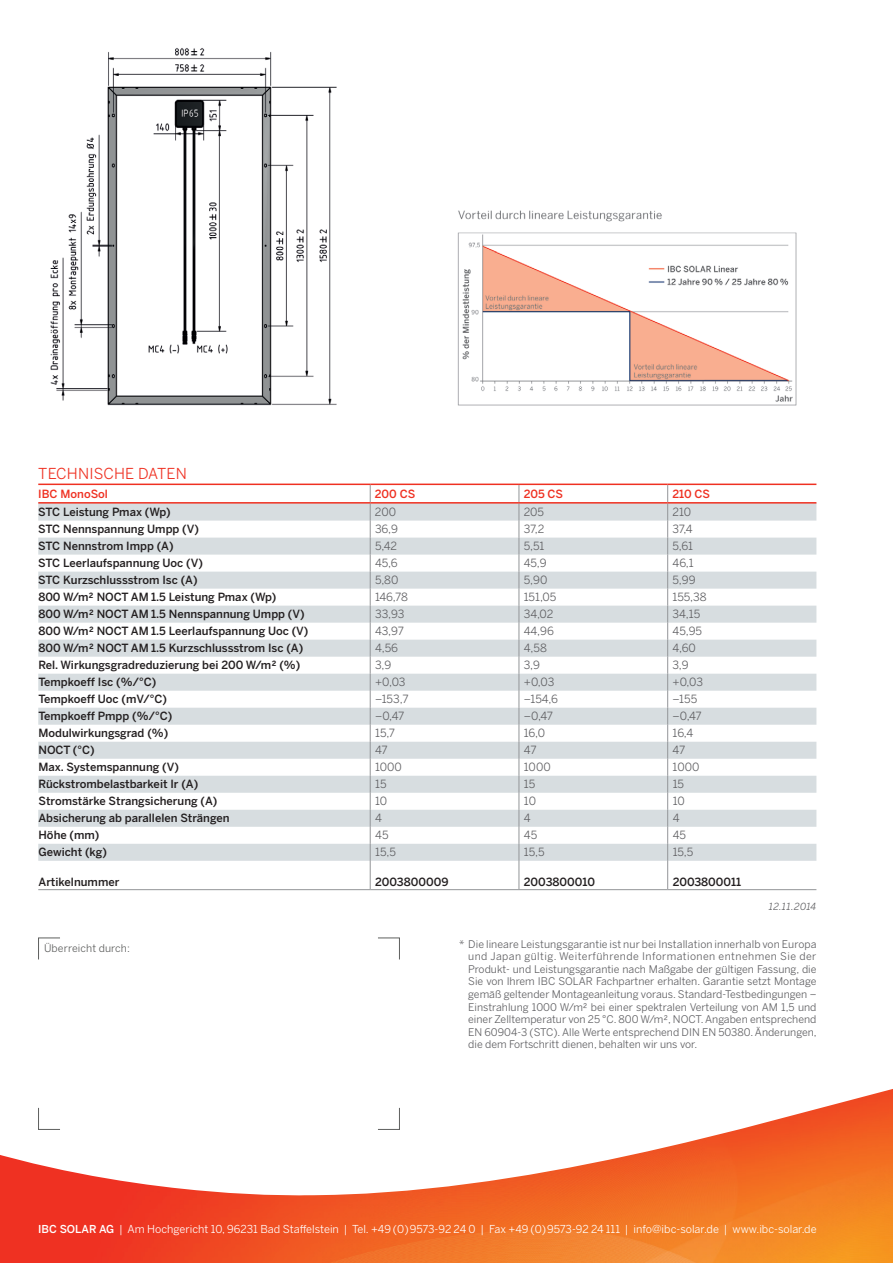
<style>
.page{position:relative;width:893px;height:1263px;background:#fff}
.page>*{position:absolute;margin:0;border:0;box-sizing:border-box;transform-origin:0 0}
.t1{font:15px "Benton Sans";letter-spacing:.01em;color:#ef3122}
.t2{font:500 11.25px "Benton Sans";color:#231f20}
.t3{font:11.25px "Benton Sans";color:#5f5f62}
.t4{font:500 11.25px "Benton Sans";color:#ef3122}
.t5{font:10.8px "Benton Sans";color:#fff}
.t6{font:10.5px/12.6px "Benton Sans";color:#5f5f62;text-align:justify}
.t7{font:10.5px "Benton Sans";letter-spacing:.01em;color:#5e5f5e}
.t8{font:italic 9.75px "Benton Sans";letter-spacing:.03em;color:#5f5f62}
.s1{font-weight:500}
</style>
<div class="page">
<img style="left:0;top:1199px;width:893px;height:64px">
<svg style="left:0;top:1089px;width:893px;height:110px"></svg>
<svg style="left:38px;top:937px;width:362px;height:193px"></svg>
<img style="left:50px;top:48px;width:747px;height:358px">
<svg style="left:38px;top:504px;width:778px;height:357px"></svg>
<svg style="left:370px;top:485px;width:1px;height:404px"></svg>
<svg style="left:519px;top:485px;width:1px;height:404px"></svg>
<svg style="left:667px;top:485px;width:1px;height:404px"></svg>
<hr style="left:38px;top:484px;width:332px;height:1px;background:#ef3122">
<hr style="left:370px;top:484px;width:149px;height:1px;background:#ef3122">
<hr style="left:519px;top:484px;width:149px;height:1px;background:#ef3122">
<hr style="left:668px;top:484px;width:148px;height:1px;background:#ef3122">
<hr style="left:38px;top:502px;width:332px;height:2px;background:#ef3122">
<hr style="left:370px;top:502px;width:149px;height:2px;background:#ef3122">
<hr style="left:519px;top:502px;width:149px;height:2px;background:#ef3122">
<hr style="left:668px;top:502px;width:148px;height:2px;background:#ef3122">
<hr style="left:38px;top:889px;width:332px;height:1px;background:#939598">
<hr style="left:370px;top:889px;width:149px;height:1px;background:#939598">
<hr style="left:519px;top:889px;width:149px;height:1px;background:#939598">
<hr style="left:668px;top:889px;width:148px;height:1px;background:#939598">
<h1 class="t1" style="left:38px;top:464px;width:150px">TECHNISCHE DATEN</h1>
<p class="t4" style="left:38px;top:487px;width:71px">IBC MonoSol</p>
<p class="t4" style="left:375px;top:487px;width:42px">200 CS</p>
<p class="t4" style="left:524px;top:487px;width:41px">205 CS</p>
<p class="t4" style="left:672px;top:487px;width:39px">210 CS</p>
<p class="t2" style="left:38px;top:505px;width:134px">STC Leistung Pmax (Wp)</p>
<p class="t3" style="left:375px;top:505px;width:23px">200</p>
<p class="t3" style="left:524px;top:505px;width:22px">205</p>
<p class="t3" style="left:672px;top:505px;width:20px">210</p>
<p class="t2" style="left:38px;top:522px;width:162px">STC Nennspannung Umpp (V)</p>
<p class="t3" style="left:375px;top:522px;width:25px">36,9</p>
<p class="t3" style="left:524px;top:522px;width:22px">37,2</p>
<p class="t3" style="left:672px;top:522px;width:22px">37,4</p>
<p class="t2" style="left:38px;top:539px;width:137px">STC Nennstrom Impp (A)</p>
<p class="t3" style="left:375px;top:539px;width:24px">5,42</p>
<p class="t3" style="left:524px;top:539px;width:22px">5,51</p>
<p class="t3" style="left:672px;top:539px;width:22px">5,61</p>
<p class="t2" style="left:38px;top:556px;width:166px">STC Leerlaufspannung Uoc (V)</p>
<p class="t3" style="left:375px;top:556px;width:24px">45,6</p>
<p class="t3" style="left:524px;top:556px;width:25px">45,9</p>
<p class="t3" style="left:672px;top:556px;width:23px">46,1</p>
<p class="t2" style="left:38px;top:573px;width:161px">STC Kurzschlussstrom Isc (A)</p>
<p class="t3" style="left:375px;top:573px;width:25px">5,80</p>
<p class="t3" style="left:524px;top:573px;width:25px">5,90</p>
<p class="t3" style="left:672px;top:573px;width:25px">5,99</p>
<p class="t2" style="left:38px;top:590px;width:239px">800 W/m² NOCT AM 1.5 Leistung Pmax (Wp)</p>
<p class="t3" style="left:375px;top:590px;width:35px">146,78</p>
<p class="t3" style="left:524px;top:590px;width:34px">151,05</p>
<p class="t3" style="left:672px;top:590px;width:36px">155,38</p>
<p class="t2" style="left:38px;top:607px;width:268px">800 W/m² NOCT AM 1.5 Nennspannung Umpp (V)</p>
<p class="t3" style="left:375px;top:607px;width:31px">33,93</p>
<p class="t3" style="left:524px;top:607px;width:31px">34,02</p>
<p class="t3" style="left:672px;top:607px;width:29px">34,15</p>
<p class="t2" style="left:38px;top:624px;width:272px">800 W/m² NOCT AM 1.5 Leerlaufspannung Uoc (V)</p>
<p class="t3" style="left:375px;top:624px;width:30px">43,97</p>
<p class="t3" style="left:524px;top:624px;width:32px">44,96</p>
<p class="t3" style="left:673px;top:624px;width:31px">45,95</p>
<p class="t2" style="left:38px;top:641px;width:266px">800 W/m² NOCT AM 1.5 Kurzschlussstrom Isc (A)</p>
<p class="t3" style="left:375px;top:641px;width:25px">4,56</p>
<p class="t3" style="left:524px;top:641px;width:25px">4,58</p>
<p class="t3" style="left:673px;top:641px;width:25px">4,60</p>
<p class="t2" style="left:38px;top:658px;width:263px">Rel. Wirkungsgradreduzierung bei 200 W/m² (%)</p>
<p class="t3" style="left:375px;top:658px;width:18px">3,9</p>
<p class="t3" style="left:524px;top:658px;width:18px">3,9</p>
<p class="t3" style="left:673px;top:658px;width:18px">3,9</p>
<p class="t2" style="left:38px;top:675px;width:119px">Tempkoeff Isc (%/°C)</p>
<p class="t3" style="left:375px;top:675px;width:32px">+0,03</p>
<p class="t3" style="left:524px;top:675px;width:32px">+0,03</p>
<p class="t3" style="left:673px;top:675px;width:32px">+0,03</p>
<p class="t2" style="left:38px;top:692px;width:130px">Tempkoeff Uoc (mV/°C)</p>
<p class="t3" style="left:375px;top:692px;width:35px">–153,7</p>
<p class="t3" style="left:524px;top:692px;width:36px">–154,6</p>
<p class="t3" style="left:673px;top:692px;width:26px">–155</p>
<p class="t2" style="left:38px;top:709px;width:135px">Tempkoeff Pmpp (%/°C)</p>
<p class="t3" style="left:375px;top:710px;width:31px">–0,47</p>
<p class="t3" style="left:524px;top:710px;width:31px">–0,47</p>
<p class="t3" style="left:673px;top:710px;width:31px">–0,47</p>
<p class="t2" style="left:38px;top:726px;width:131px">Modulwirkungsgrad (%)</p>
<p class="t3" style="left:375px;top:727px;width:21px">15,7</p>
<p class="t3" style="left:524px;top:727px;width:23px">16,0</p>
<p class="t3" style="left:673px;top:727px;width:22px">16,4</p>
<p class="t2" style="left:38px;top:743px;width:58px">NOCT (°C)</p>
<p class="t3" style="left:375px;top:744px;width:14px">47</p>
<p class="t3" style="left:524px;top:744px;width:14px">47</p>
<p class="t3" style="left:673px;top:744px;width:14px">47</p>
<p class="t2" style="left:38px;top:760px;width:142px">Max. Systemspannung (V)</p>
<p class="t3" style="left:375px;top:761px;width:28px">1000</p>
<p class="t3" style="left:524px;top:761px;width:28px">1000</p>
<p class="t3" style="left:673px;top:761px;width:28px">1000</p>
<p class="t2" style="left:38px;top:777px;width:161px">Rückstrombelastbarkeit Ir (A)</p>
<p class="t3" style="left:375px;top:778px;width:13px">15</p>
<p class="t3" style="left:524px;top:778px;width:13px">15</p>
<p class="t3" style="left:673px;top:778px;width:13px">15</p>
<p class="t2" style="left:38px;top:794px;width:180px">Stromstärke Strangsicherung (A)</p>
<p class="t3" style="left:375px;top:795px;width:14px">10</p>
<p class="t3" style="left:524px;top:795px;width:14px">10</p>
<p class="t3" style="left:673px;top:795px;width:14px">10</p>
<p class="t2" style="left:38px;top:811px;width:193px">Absicherung ab parallelen Strängen</p>
<p class="t3" style="left:375px;top:812px;width:8px">4</p>
<p class="t3" style="left:524px;top:812px;width:8px">4</p>
<p class="t3" style="left:673px;top:812px;width:8px">4</p>
<p class="t2" style="left:38px;top:828px;width:62px">Höhe (mm)</p>
<p class="t3" style="left:375px;top:829px;width:15px">45</p>
<p class="t3" style="left:524px;top:829px;width:15px">45</p>
<p class="t3" style="left:673px;top:829px;width:15px">45</p>
<p class="t2" style="left:39px;top:845px;width:70px">Gewicht (kg)</p>
<p class="t3" style="left:375px;top:846px;width:22px">15,5</p>
<p class="t3" style="left:524px;top:846px;width:22px">15,5</p>
<p class="t3" style="left:673px;top:846px;width:22px">15,5</p>
<p class="t2" style="left:39px;top:874px;width:82px">Artikelnummer</p>
<p class="t2" style="left:375px;top:874px;width:75px">2003800009</p>
<p class="t2" style="left:524px;top:874px;width:73px">2003800010</p>
<p class="t2" style="left:673px;top:874px;width:70px">2003800011</p>
<p class="t8" style="left:769px;top:900px;width:49px">12.11.2014</p>
<p class="t7" style="left:44px;top:941px;width:87px">Überreicht durch:</p>
<p class="t6" style="left:468px;top:937px;width:350px;text-indent:-9px">* Die lineare Leistungsgarantie ist nur bei Installation innerhalb von Europa und Japan gültig. Weiterführende Informationen entnehmen Sie der Produkt- und Leistungsgarantie nach Maßgabe der gültigen Fassung, die Sie von Ihrem IBC SOLAR Fachpartner erhalten. Garantie setzt Montage gemäß geltender Montageanleitung voraus. Standard-Testbedingungen – Einstrahlung 1000 W/m² bei einer spektralen Verteilung von AM 1,5 und einer Zelltemperatur von 25 °C. 800 W/m², NOCT. Angaben entsprechend EN 60904-3 (STC). Alle Werte entsprechend DIN EN 50380. Änderungen, die dem Fortschritt dienen, behalten wir uns vor.</p>
<p class="t5" style="left:38px;top:1223px;width:780px"><span class="s1">IBC SOLAR AG</span> | Am Hochgericht 10, 96231 Bad Staffelstein | Tel. +49 (0)9573-92 24 0 | Fax +49 (0)9573-92 24 111 | info@ibc-solar.de | www.ibc-solar.de</p>
</div>
